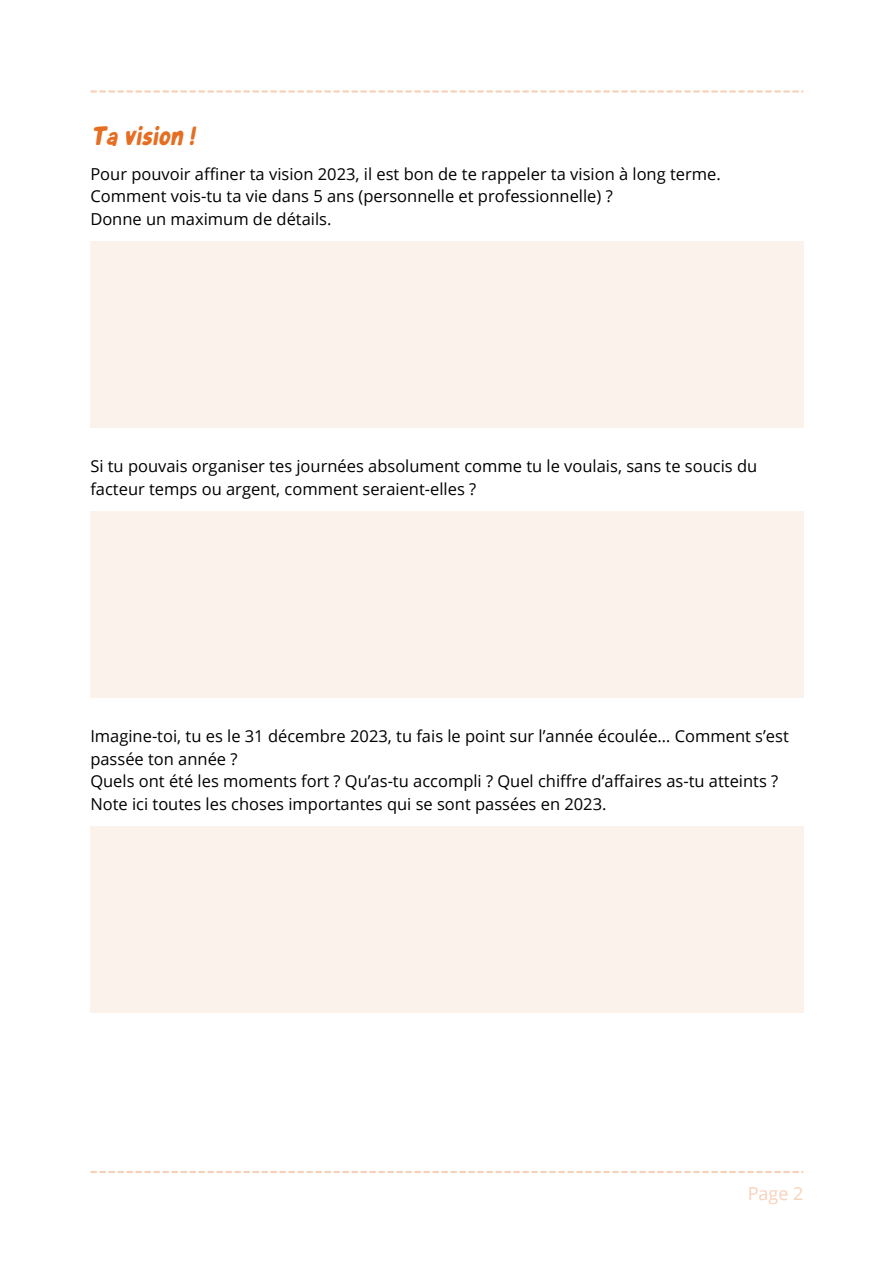
<style>
.page{position:relative;width:893px;height:1264px;background:#fff}
.page>*{position:absolute;margin:0;border:0;box-sizing:border-box;transform-origin:0 0}
.t1{font:italic 27px "CORDON";color:#e56e23}
.t2{font:18px "Open Sans";color:#f7d2bb}
.t3{font:16.5px/22.5px "Open Sans";color:#000}
</style>
<div class="page">
<svg style="left:90px;top:90px;width:713px;height:3px"></svg>
<svg style="left:90px;top:1171px;width:713px;height:2px"></svg>
<div style="left:90px;top:241px;width:713px;height:186px;background:#fcf2ec"></div>
<div style="left:90px;top:511px;width:713px;height:186px;background:#fcf2ec"></div>
<div style="left:90px;top:826px;width:713px;height:186px;background:#fcf2ec"></div>
<h1 class="t1" style="left:90px;top:122px;width:105px">Ta vision !</h1>
<p class="t3" style="left:90px;top:162px;width:632px">Pour pouvoir affiner ta vision 2023, il est bon de te rappeler ta vision à long terme.<br>Comment vois-tu ta vie dans 5 ans (personnelle et professionnelle) ?<br>Donne un maximum de détails.</p>
<p class="t3" style="left:90px;top:454px;width:668px">Si tu pouvais organiser tes journées absolument comme tu le voulais, sans te soucis du facteur temps ou argent, comment seraient-elles ?</p>
<p class="t3" style="left:90px;top:724px;width:700px">Imagine-toi, tu es le 31 décembre 2023, tu fais le point sur l’année écoulée… Comment s’est passée ton année ?<br>Quels ont été les moments fort ? Qu’as-tu accompli ? Quel chiffre d’affaires as-tu atteints ?<br>Note ici toutes les choses importantes qui se sont passées en 2023.</p>
<p class="t2" style="left:747px;top:1180px;width:57px">Page 2</p>
</div>
